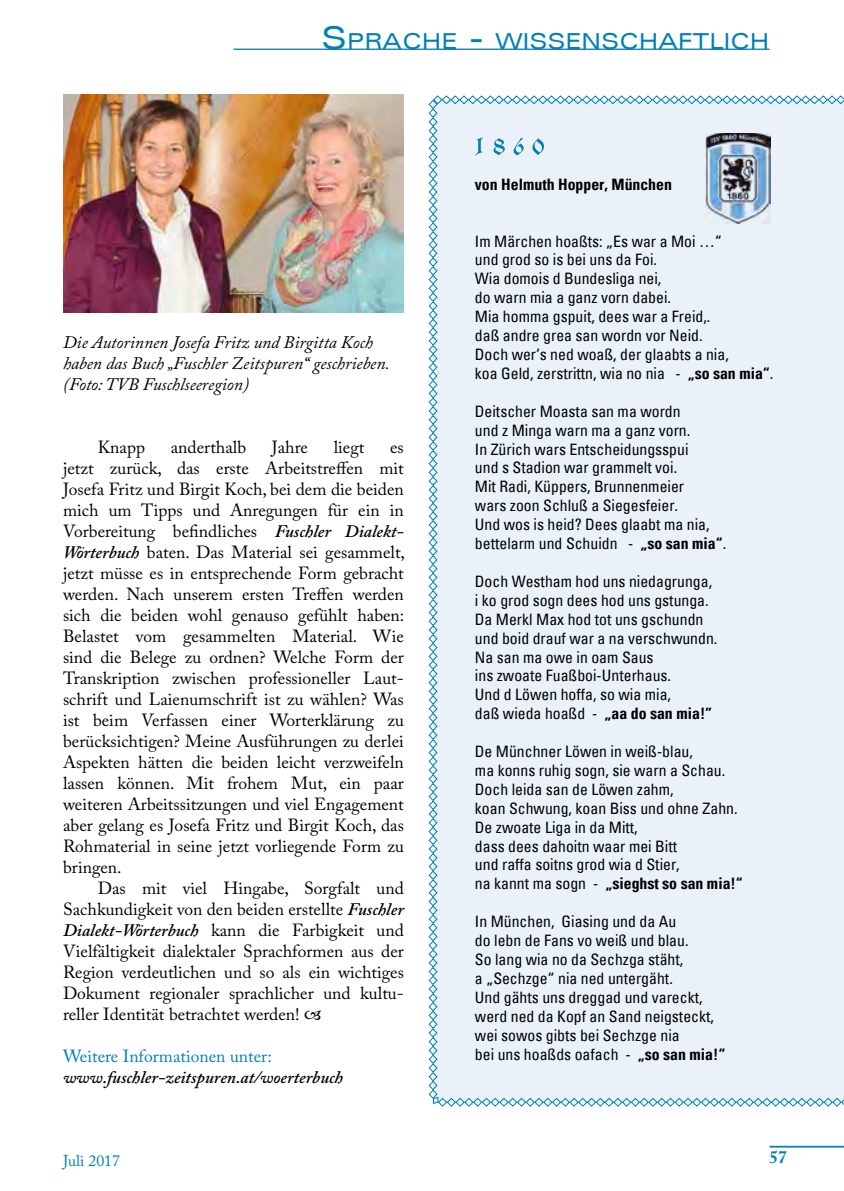
<style>
.page{position:relative;width:844px;height:1191px;background:#fff}
.page>*{position:absolute;margin:0;border:0;box-sizing:border-box;transform-origin:0 0}
.t1{font:expanded 22.05px "Univers";color:#0080b5}
.t2{font:17.5px/21px "Adobe Caslon Pro";color:#000;text-align:justify}
.t3{font:italic 17.5px/21px "Adobe Caslon Pro";color:#000}
.t4{font:italic 600 17.5px "Adobe Caslon Pro";color:#000}
.t5{font:17.5px "Adobe Caslon Pro";color:#0080b5}
.t6{font:700 17.5px "Adobe Caslon Pro";color:#0080b5}
.t7{font:condensed 15.75px/18.9px "Univers";color:#000}
.t8{font:700 condensed 15.75px "Univers";color:#000}
.t9{font:15.75px "Adobe Caslon Pro";color:#0080b5}
.s1{font-size:31.5px}
.s2{font-weight:600}
.s3{font-weight:600;font-style:italic}
.s4{font-weight:700}
</style>
<div class="page">
<hr style="left:769px;top:1145px;width:74px;height:2px;background:#0080b5">
<img style="left:63px;top:94px;width:341px;height:218px">
<hr style="left:233px;top:49px;width:536px;height:1px;background:#0080b5">
<div style="left:428px;top:95px;width:415px;height:1012px;background:#eaf1f9"></div>
<img style="left:705px;top:133px;width:65px;height:90px">
<h1 class="t1" style="left:321px;top:28px;width:217px"><span class="s1">S</span>PRACHE <span class="s1">-</span> WISS</h1>
<h1 class="t1" style="left:565px;top:28px;width:206px">ENSCHAFTLICH</h1>
<p class="t3" style="left:63px;top:331px;width:328px">Die Autorinnen Josefa Fritz und Birgitta Koch haben das Buch „Fuschler Zeitspuren<span class="s2">“</span> geschrieben. (Foto: TVB Fuschlseeregion)</p>
<p class="t2" style="left:98px;top:436px;width:49px">Knapp</p>
<p class="t2" style="left:171px;top:436px;width:77px">anderthalb</p>
<p class="t2" style="left:272px;top:436px;width:37px">Jahre</p>
<p class="t2" style="left:333px;top:436px;width:32px">liegt</p>
<p class="t2" style="left:63px;top:436px;width:343px;text-indent:327px">es jetzt zurück, das erste Arbeitstreffen mit Josefa Fritz und Birgit Koch, bei dem die beiden mich um Tipps und Anregungen für ein in Vorbereitung befindliches <span class="s3">Fuschler Dialekt-Wörterbuch</span> baten. Das Material sei gesammelt, jetzt müsse es in entsprechende Form gebracht werden. Nach unserem ersten Treffen werden sich die beiden wohl genauso gefühlt haben:<br>Belastet vom gesammelten Material. Wie sind die Belege zu ordnen? Welche Form der Transkription zwischen professioneller Laut&shy;schrift und Laienumschrift ist zu wählen? Was ist beim Verfassen einer Worterklärung zu berücksichtigen? Meine Ausführungen zu derlei Aspekten hätten die beiden leicht verzweifeln lassen können. Mit frohem Mut, ein paar weiteren Arbeitssitzungen und viel Engagement aber gelang es Josefa Fritz und Birgit Koch, das Rohmaterial in seine jetzt vorliegende Form zu bringen.</p>
<p class="t2" style="left:63px;top:877px;width:342px;text-indent:35px">Das mit viel Hingabe, Sorgfalt und Sachkundigkeit von den beiden erstellte <span class="s3">Fuschler Dialekt-Wörterbuch</span> kann die Farbigkeit und Vielfältigkeit dialektaler Sprachformen aus der Region verdeutlichen und so als ein wichtiges Dokument regionaler sprachlicher und kultu&shy;reller Identität betrachtet werden!</p>
<p class="t5" style="left:63px;top:1045px;width:210px">Weitere Informationen unter:</p>
<p class="t4" style="left:63px;top:1066px;width:281px">www.fuschler-zeitspuren.at/woerterbuch</p>
<p class="t8" style="left:475px;top:174px;width:198px">von Helmuth Hopper, München</p>
<p class="t7" style="left:475px;top:231px;width:300px">Im Märchen hoaßts: „Es war a Moi …“<br>und grod so is bei uns da Foi.<br>Wia domois d Bundesliga nei,<br>do warn mia a ganz vorn dabei.<br>Mia homma gspuit, dees war a Freid,.<br>daß andre grea san wordn vor Neid.<br>Doch wer‘s ned woaß, der glaabts a nia,<br>koa Geld, zerstrittn, wia no nia - <span class="s4">„so san mia“</span>.</p>
<p class="t7" style="left:475px;top:401px;width:253px">Deitscher Moasta san ma wordn<br>und z Minga warn ma a ganz vorn.<br>In Zürich wars Entscheidungsspui<br>und s Stadion war grammelt voi.<br>Mit Radi, Küppers, Brunnenmeier<br>wars zoon Schluß a Siegesfeier.<br>Und wos is heid? Dees glaabt ma nia, bettelarm und Schuidn - <span class="s4">„so san mia“</span>.</p>
<p class="t7" style="left:475px;top:571px;width:244px">Doch Westham hod uns niedagrunga, i ko grod sogn dees hod uns gstunga.<br>Da Merkl Max hod tot uns gschundn und boid drauf war a na verschwundn.<br>Na san ma owe in oam Saus<br>ins zwoate Fuaßboi-Unterhaus.<br>Und d Löwen hoffa, so wia mia,<br>daß wieda hoaßd - <span class="s4">„aa do san mia!”</span></p>
<p class="t7" style="left:475px;top:741px;width:269px">De Münchner Löwen in weiß-blau,<br>ma konns ruhig sogn, sie warn a Schau.<br>Doch leida san de Löwen zahm,<br>koan Schwung, koan Biss und ohne Zahn.<br>De zwoate Liga in da Mitt,<br>dass dees dahoitn waar mei Bitt<br>und raffa soitns grod wia d Stier,<br>na kannt ma sogn - <span class="s4">„sieghst so san mia!“</span></p>
<p class="t7" style="left:475px;top:911px;width:252px">In München, Giasing und da Au<br>do lebn de Fans vo weiß und blau.<br>So lang wia no da Sechzga stäht,<br>a „Sechzge“ nia ned untergäht.<br>Und gähts uns dreggad und vareckt, werd ned da Kopf an Sand neigsteckt, wei sowos gibts bei Sechzge nia<br>bei uns hoaßds oafach - <span class="s4">„so san mia!“</span></p>
<p class="t9" style="left:63px;top:1151px;width:58px">Juli 2017</p>
<p class="t6" style="left:769px;top:1146px;width:19px">57</p>
</div>
